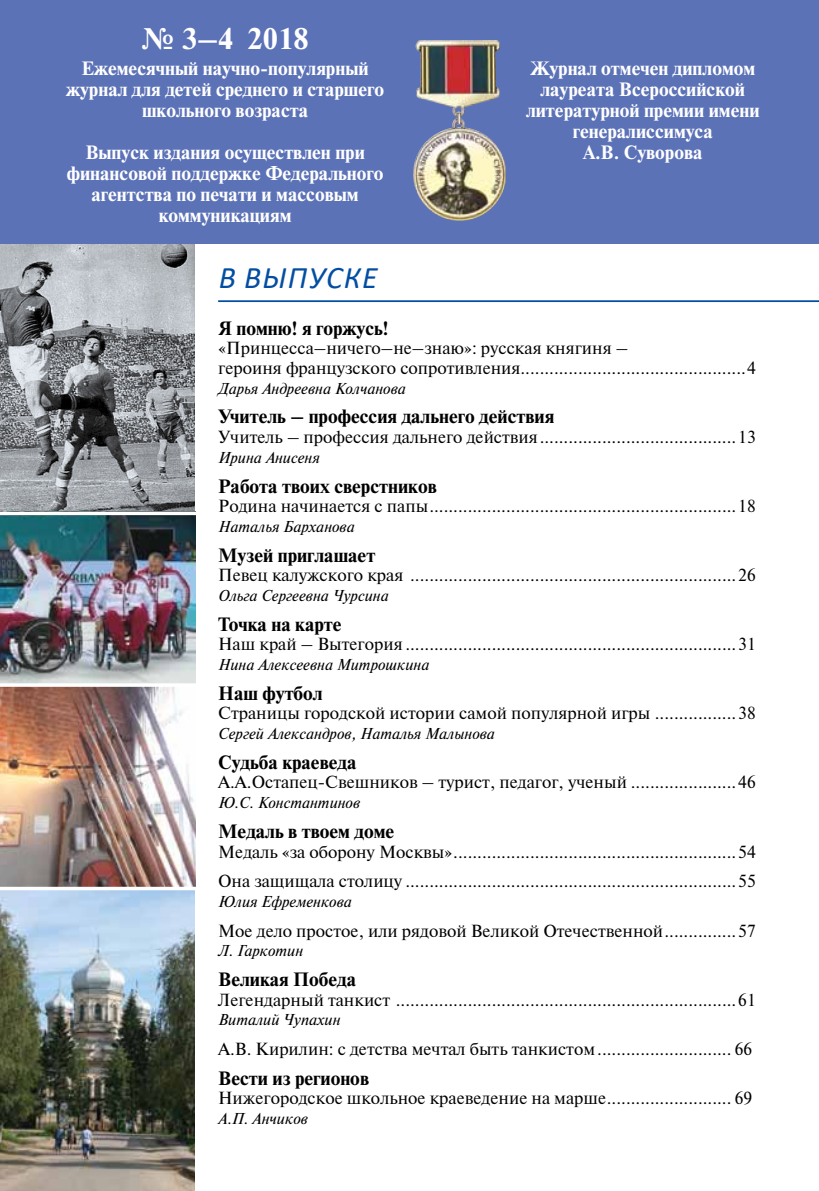
<style>
.page{position:relative;width:819px;height:1191px;background:#fff}
.page>*{position:absolute;margin:0;border:0;box-sizing:border-box;transform-origin:0 0}
.t1{font:italic 31.5px "Calibri";letter-spacing:.04em;color:#034ea2}
.t2{font:700 29.75px "Newton";color:#fff}
.t3{font:700 19.25px/21px "Newton";color:#fff;text-align:center}
.t4{font:700 19.25px "Newton";color:#000}
.t5{font:17.5px/19.8px "Newton";color:#000}
.t6{font:italic 15.75px "Newton";color:#000}
</style>
<div class="page">
<img style="left:0;top:519px;width:195px;height:672px">
<svg style="left:0;top:244px;width:195px;height:275px"></svg>
<div style="left:0;top:0;width:819px;height:244px;background:#5c72b7"></div>
<img style="left:415px;top:40px;width:78px;height:57px">
<hr style="left:218px;top:300px;width:601px;height:2px;background:#034ea2">
<svg style="left:0;top:511px;width:196px;height:4px"></svg>
<svg style="left:0;top:683px;width:196px;height:4px"></svg>
<svg style="left:0;top:886px;width:196px;height:4px"></svg>
<h2 class="t2" style="left:141px;top:21px;width:169px">№ 3–4 2018</h2>
<p class="t3" style="left:66px;top:58px;width:319px">Ежемесячный научно-популярный журнал для детей среднего и старшего школьного возраста</p>
<p class="t3" style="left:67px;top:142px;width:318px">Выпуск издания осуществлен при финансовой поддержке Федерального агентства по печати и массовым коммуникациям</p>
<h1 class="t1" style="left:219px;top:255px;width:160px">в выпуске</h1>
<p class="t3" style="left:526px;top:58px;width:235px">Журнал отмечен дипломом лауреата Всероссийской литературной премии имени генералиссимуса<br>А.В. Суворова</p>
<p class="t4" style="left:218px;top:316px;width:172px">я помню! я горжусь!</p>
<p class="t5" style="left:218px;top:338px;width:539px">«принцесса–ничего–не–знаю»: русская княгиня –<br>героиня французского сопротивления...............................................4</p>
<p class="t6" style="left:218px;top:378px;width:189px">Дарья Андреевна Колчанова</p>
<p class="t4" style="left:218px;top:405px;width:337px">Учитель – профессия дальнего действия</p>
<p class="t5" style="left:218px;top:427px;width:539px">Учитель – профессия дальнего действия.........................................13</p>
<p class="t6" style="left:218px;top:447px;width:103px">Ирина Анисеня</p>
<p class="t4" style="left:218px;top:474px;width:220px">Работа твоих сверстников</p>
<p class="t5" style="left:218px;top:496px;width:539px">родина начинается с папы................................................................18</p>
<p class="t6" style="left:218px;top:516px;width:138px">Наталья Барханова</p>
<p class="t4" style="left:218px;top:543px;width:159px">Музей приглашает</p>
<p class="t5" style="left:218px;top:565px;width:539px">певец калужского края ....................................................................26</p>
<p class="t6" style="left:218px;top:585px;width:172px">Ольга Сергеевна Чурсина</p>
<p class="t4" style="left:218px;top:612px;width:125px">Точка на карте</p>
<p class="t5" style="left:218px;top:634px;width:539px">Наш край – Вытегория .....................................................................31</p>
<p class="t6" style="left:218px;top:654px;width:213px">Нина Алексеевна Митрошкина</p>
<p class="t4" style="left:218px;top:681px;width:106px">Наш футбол</p>
<p class="t5" style="left:218px;top:703px;width:539px">Страницы городской истории самой популярной игры .................38</p>
<p class="t6" style="left:218px;top:723px;width:278px">Сергей Александров, Наталья Малынова</p>
<p class="t4" style="left:218px;top:750px;width:140px">Судьба краеведа</p>
<p class="t5" style="left:218px;top:772px;width:539px">А.А.Остапец-Свешников – турист, педагог, ученый ......................46</p>
<p class="t6" style="left:218px;top:793px;width:143px">Ю.С. Константинов</p>
<p class="t4" style="left:218px;top:819px;width:177px">Медаль в твоем доме</p>
<p class="t5" style="left:218px;top:836px;width:539px;line-height:29.6px">Медаль «за оборону Москвы»...........................................................54<br>Она защищала столицу .....................................................................55</p>
<p class="t6" style="left:218px;top:891px;width:135px">Юлия Ефременкова</p>
<p class="t5" style="left:218px;top:920px;width:539px">Мое дело простое, или рядовой Великой Отечественной...............57</p>
<p class="t6" style="left:218px;top:941px;width:87px">Л. Гаркотин</p>
<p class="t4" style="left:218px;top:967px;width:139px">Великая Победа</p>
<p class="t5" style="left:218px;top:989px;width:539px">Легендарный танкист .......................................................................61</p>
<p class="t6" style="left:218px;top:1010px;width:124px">Виталий Чупахин</p>
<p class="t5" style="left:218px;top:1038px;width:535px">А.В. Кирилин: с детства мечтал быть танкистом............................ 66</p>
<p class="t4" style="left:218px;top:1066px;width:152px">Вести из регионов</p>
<p class="t5" style="left:218px;top:1087px;width:535px">Нижегородское школьное краеведение на марше.......................... 69</p>
<p class="t6" style="left:218px;top:1108px;width:91px">А.П. Анчиков</p>
</div>
